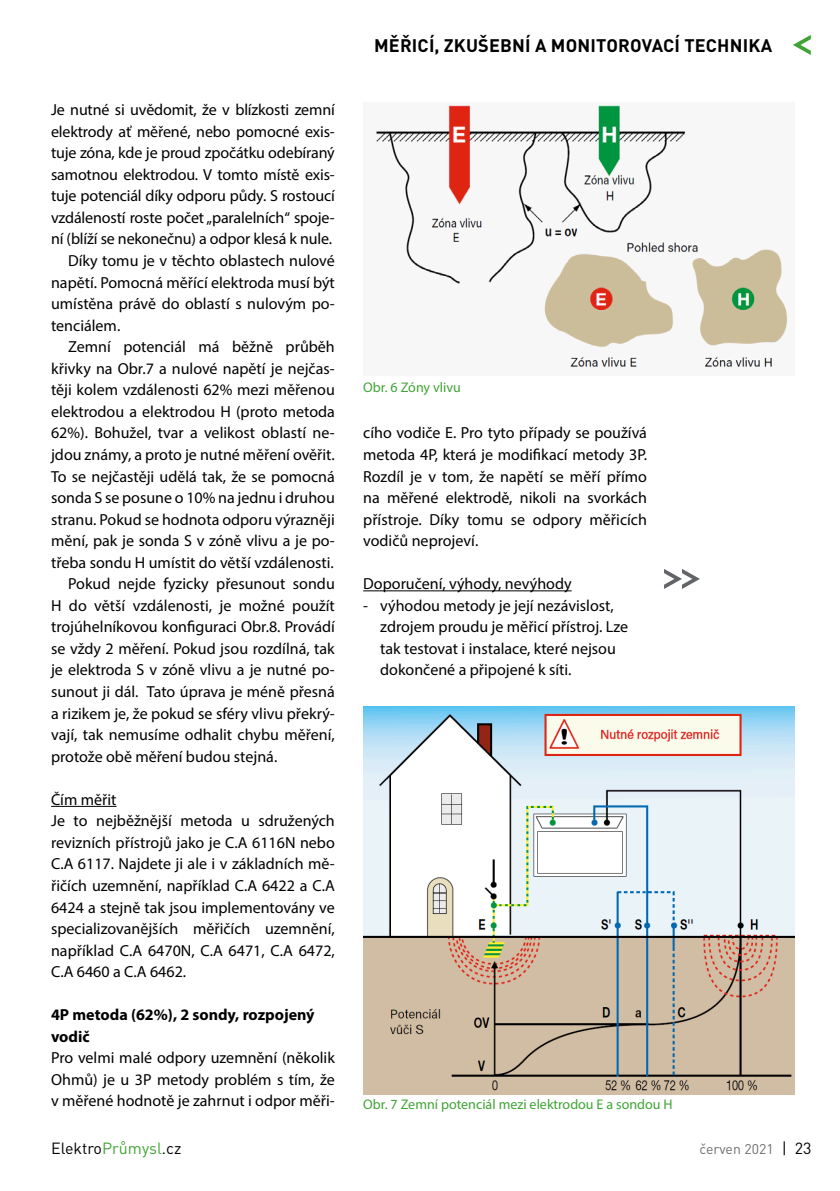
<style>
.page{position:relative;width:840px;height:1191px;background:#fff}
.page>*{position:absolute;margin:0;border:0;box-sizing:border-box;transform-origin:0 0}
.t1{font:700 18px "DIN Pro";letter-spacing:.01em;color:#000}
.Text_-_prni_odstavec{font:16px/21.6px "Myriad Pro";color:#000;text-align:justify}
.Text_-_další_odstave{font:16px/21.6px "Myriad Pro";color:#000;text-align:justify}
.Podnadpis{font:700 16px/21.6px "Myriad Pro";color:#000}
.t2{font:16px "DIN Pro";color:#000}
.popisek_levy{font:14px "Myriad Pro";color:#3fa434}
.t3{font:14px "DIN Pro";color:#6f6f6e}
.s1{color:#3fa434}
.s2{font-size:16px;color:#000}
</style>
<div class="page">
<svg style="left:793px;top:35px;width:17px;height:20px"></svg>
<hr style="left:51px;top:806px;width:65px;height:1px;background:#000">
<hr style="left:363px;top:590px;width:208px;height:1px;background:#000">
<img style="left:376px;top:105px;width:412px;height:263px">
<img style="left:363px;top:706px;width:431px;height:388px">
<svg style="left:664px;top:569px;width:35px;height:20px"></svg>
<p class="Text_-_prni_odstavec" style="left:51px;top:99px;width:285px">Je nutné si uvědomit, že v blízkosti zemní elektrody ať měřené, nebo pomocné exis&shy;tuje zóna, kde je proud zpočátku odebíraný samotnou elektrodou. V tomto místě exis&shy;tuje potenciál díky odporu půdy. S rostoucí vzdáleností roste počet „paralelních“ spoje&shy;ní (blíží se nekonečnu) a odpor klesá k nule.</p>
<p class="Text_-_další_odstave" style="left:51px;top:249px;width:285px;text-indent:17px">Díky tomu je v těchto oblastech nulové napětí. Pomocná měřící elektroda musí být umístěna právě do oblastí s nulovým po&shy;tenciálem.</p>
<p class="Text_-_další_odstave" style="left:51px;top:336px;width:285px;text-indent:17px">Zemní potenciál má běžně průběh křivky na Obr.7 a nulové napětí je nejčas&shy;těji kolem vzdálenosti 62% mezi měřenou elektrodou a elektrodou H (proto metoda 62%). Bohužel, tvar a velikost oblastí ne&shy;jdou známy, a proto je nutné měření ověřit.<br>To se nejčastěji udělá tak, že se pomocná sonda S se posune o 10% na jednu i druhou stranu. Pokud se hodnota odporu výrazněji mění, pak je sonda S v zóně vlivu a je po&shy;třeba sondu H umístit do větší vzdálenosti.</p>
<p class="Text_-_další_odstave" style="left:51px;top:573px;width:285px;text-indent:17px">Pokud nejde fyzicky přesunout sondu H do větší vzdálenosti, je možné použít trojúhelníkovou konfiguraci Obr.8. Provádí se vždy 2 měření. Pokud jsou rozdílná, tak je elektroda S v zóně vlivu a je nutné po&shy;sunout ji dál. Tato úprava je méně přesná a rizikem je, že pokud se sféry vlivu překrý&shy;vají, tak nemusíme odhalit chybu měření, protože obě měření budou stejná.</p>
<p class="Text_-_prni_odstavec" style="left:51px;top:788px;width:67px">Čím měřit</p>
<p class="Text_-_prni_odstavec" style="left:51px;top:810px;width:285px">Je to nejběžnější metoda u sdružených revizních přístrojů jako je C.A 6116N nebo C.A 6117. Najdete ji ale i v základních mě&shy;řičích uzemnění, například C.A 6422 a C.A 6424 a stejně tak jsou implementovány ve specializovanějších měřičích uzemnění, například C.A 6470N, C.A 6471, C.A 6472, C.A 6460 a C.A 6462.</p>
<p class="Podnadpis" style="left:51px;top:1003px;width:265px">4P metoda (62%), 2 sondy, rozpojený vodič</p>
<p class="Text_-_prni_odstavec" style="left:51px;top:1047px;width:285px">Pro velmi malé odpory uzemnění (několik Ohmů) je u 3P metody problém s tím, že v měřené hodnotě je zahrnut i odpor měři-</p>
<p class="t2" style="left:51px;top:1137px;width:132px">Elektro<span class="s1">Průmysl</span>.cz</p>
<p class="t1" style="left:374px;top:33px;width:399px">MĚŘICÍ, ZKUŠEBNÍ A MONITOROVACÍ TECHNIKA</p>
<p class="popisek_levy" style="left:363px;top:378px;width:99px">Obr. 6 Zóny vlivu</p>
<p class="Text_-_prni_odstavec" style="left:363px;top:422px;width:285px">cího vodiče E. Pro tyto případy se používá metoda 4P, která je modifikací metody 3P.<br>Rozdíl je v tom, že napětí se měří přímo na měřené elektrodě, nikoli na svorkách přístroje. Díky tomu se odpory měřicích vodičů neprojeví.</p>
<p class="Text_-_prni_odstavec" style="left:363px;top:573px;width:210px">Doporučení, výhody, nevýhody</p>
<p class="Text_-_prni_odstavec" style="left:380px;top:594px;width:249px;text-align:left;text-indent:-17px">- výhodou metody je její nezávislost, zdrojem proudu je měřicí přístroj. Lze tak testovat i instalace, které nejsou dokončené a připojené k síti.</p>
<p class="popisek_levy" style="left:363px;top:1095px;width:311px">Obr. 7 Zemní potenciál mezi elektrodou E a sondou H</p>
<p class="t3" style="left:699px;top:1139px;width:113px">červen 2021 <span class="s2">| 23</span></p>
</div>
